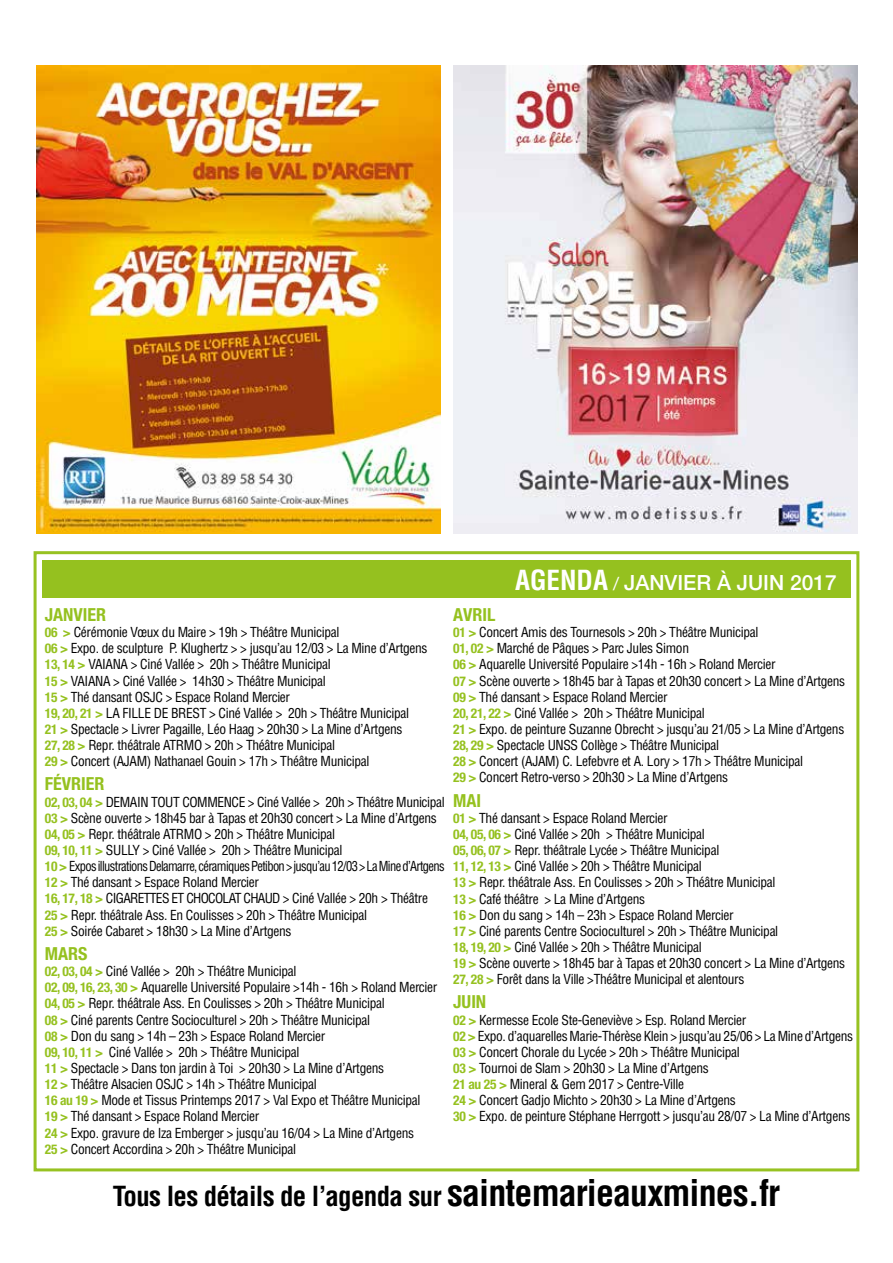
<style>
.page{position:relative;width:893px;height:1263px;background:#fff}
.page>*{position:absolute;margin:0;border:0;box-sizing:border-box;transform-origin:0 0}
.t1{font:700 condensed 27px "Helvetica LT Std";letter-spacing:-.025em;color:#000}
.t2{font:500 21px "Helvetica Neue LT Std";color:#fff}
.t3{font:700 condensed 18px "Helvetica Neue LT Std";color:#95c11f}
.t4{font:condensed 13.5px/16.2px "Helvetica LT Std";letter-spacing:-.025em;color:#000}
.s1{font-family:"Helvetica Neue LT Std";font-weight:700;color:#95c11f}
.s2{font-family:"Helvetica LT Std";font-weight:700;font-stretch:condensed;font-size:27px}
.s3{font-weight:400;font-size:18px}
.s4{font-size:36px}
</style>
<div class="page">
<div style="left:43px;top:560px;width:808px;height:37px;background:#95c11f"></div>
<div style="left:34px;top:551px;width:825px;height:620px;border:3px solid #97c221"></div>
<img style="left:36px;top:66px;width:404px;height:468px">
<img style="left:453px;top:66px;width:404px;height:468px">
<h3 class="t3" style="left:45px;top:603px;width:63px">JANVIER</h3>
<p class="t4" style="left:45px;top:624px;width:384px"><span class="s1">06 &gt;</span> Cérémonie Vœux du Maire &gt; 19h &gt; Théâtre Municipal<br><span class="s1">06 &gt;</span> Expo. de sculpture P. Klughertz &gt; &gt; jusqu’au 12/03 &gt; La Mine d’Artgens <span class="s1">13, 14 &gt;</span> VAIANA &gt; Ciné Vallée &gt; 20h &gt; Théâtre Municipal<br><span class="s1">15 &gt;</span> VAIANA &gt; Ciné Vallée &gt; 14h30 &gt; Théâtre Municipal<br><span class="s1">15 &gt;</span> Thé dansant OSJC &gt; Espace Roland Mercier<br><span class="s1">19, 20, 21 &gt;</span> LA FILLE DE BREST &gt; Ciné Vallée &gt; 20h &gt; Théâtre Municipal<br><span class="s1">21 &gt;</span> Spectacle &gt; Livrer Pagaille, Léo Haag &gt; 20h30 &gt; La Mine d’Artgens<br><span class="s1">27, 28 &gt;</span> Repr. théâtrale ATRMO &gt; 20h &gt; Théâtre Municipal<br><span class="s1">29 &gt;</span> Concert (AJAM) Nathanael Gouin &gt; 17h &gt; Théâtre Municipal</p>
<h3 class="t3" style="left:45px;top:773px;width:61px">FÉVRIER</h3>
<p class="t4" style="left:45px;top:793px;width:401px"><span class="s1">02, 03, 04 &gt;</span> DEMAIN TOUT COMMENCE &gt; Ciné Vallée &gt; 20h &gt; Théâtre Municipal <span class="s1">03 &gt;</span> Scène ouverte &gt; 18h45 bar à Tapas et 20h30 concert &gt; La Mine d’Artgens <span class="s1">04, 05 &gt;</span> Repr. théâtrale ATRMO &gt; 20h &gt; Théâtre Municipal<br><span class="s1">09, 10, 11 &gt;</span> SULLY &gt; Ciné Vallée &gt; 20h &gt; Théâtre Municipal<br><span class="s1">10 &gt;</span> Expos illustrations Delamarre, céramiques Petibon &gt; jusqu’au 12/03 &gt; La Mine d’Artgens <span class="s1">12 &gt;</span> Thé dansant &gt; Espace Roland Mercier<br><span class="s1">16, 17, 18 &gt;</span> CIGARETTES ET CHOCOLAT CHAUD &gt; Ciné Vallée &gt; 20h &gt; Théâtre<br><span class="s1">25 &gt;</span> Repr. théâtrale Ass. En Coulisses &gt; 20h &gt; Théâtre Municipal<br><span class="s1">25 &gt;</span> Soirée Cabaret &gt; 18h30 &gt; La Mine d’Artgens</p>
<h3 class="t3" style="left:45px;top:942px;width:44px">MARS</h3>
<p class="t4" style="left:45px;top:963px;width:394px"><span class="s1">02, 03, 04 &gt;</span> Ciné Vallée &gt; 20h &gt; Théâtre Municipal<br><span class="s1">02, 09, 16, 23, 30 &gt;</span> Aquarelle Université Populaire &gt;14h - 16h &gt; Roland Mercier <span class="s1">04, 05 &gt;</span> Repr. théâtrale Ass. En Coulisses &gt; 20h &gt; Théâtre Municipal<br><span class="s1">08 &gt;</span> Ciné parents Centre Socioculturel &gt; 20h &gt; Théâtre Municipal<br><span class="s1">08 &gt;</span> Don du sang &gt; 14h – 23h &gt; Espace Roland Mercier<br><span class="s1">09, 10, 11 &gt;</span> Ciné Vallée &gt; 20h &gt; Théâtre Municipal<br><span class="s1">11 &gt;</span> Spectacle &gt; Dans ton jardin à Toi &gt; 20h30 &gt; La Mine d’Artgens<br><span class="s1">12 &gt;</span> Théâtre Alsacien OSJC &gt; 14h &gt; Théâtre Municipal<br><span class="s1">16 au 19 &gt;</span> Mode et Tissus Printemps 2017 &gt; Val Expo et Théâtre Municipal<br><span class="s1">19 &gt;</span> Thé dansant &gt; Espace Roland Mercier<br><span class="s1">24 &gt;</span> Expo. gravure de Iza Emberger &gt; jusqu’au 16/04 &gt; La Mine d’Artgens<br><span class="s1">25 &gt;</span> Concert Accordina &gt; 20h &gt; Théâtre Municipal</p>
<h2 class="t2" style="left:515px;top:570px;width:323px"><span class="s2">AGENDA</span> <span class="s3">/</span> JANVIER À JUIN 2017</h2>
<h3 class="t3" style="left:453px;top:603px;width:44px">AVRIL</h3>
<p class="t4" style="left:453px;top:624px;width:393px"><span class="s1">01 &gt;</span> Concert Amis des Tournesols &gt; 20h &gt; Théâtre Municipal<br><span class="s1">01, 02 &gt;</span> Marché de Pâques &gt; Parc Jules Simon<br><span class="s1">06 &gt;</span> Aquarelle Université Populaire &gt;14h - 16h &gt; Roland Mercier<br><span class="s1">07 &gt;</span> Scène ouverte &gt; 18h45 bar à Tapas et 20h30 concert &gt; La Mine d’Artgens <span class="s1">09 &gt;</span> Thé dansant &gt; Espace Roland Mercier<br><span class="s1">20, 21, 22 &gt;</span> Ciné Vallée &gt; 20h &gt; Théâtre Municipal<br><span class="s1">21 &gt;</span> Expo. de peinture Suzanne Obrecht &gt; jusqu’au 21/05 &gt; La Mine d’Artgens <span class="s1">28, 29 &gt;</span> Spectacle UNSS Collège &gt; Théâtre Municipal<br><span class="s1">28 &gt;</span> Concert (AJAM) C. Lefebvre et A. Lory &gt; 17h &gt; Théâtre Municipal<br><span class="s1">29 &gt;</span> Concert Retro-verso &gt; 20h30 &gt; La Mine d’Artgens</p>
<h3 class="t3" style="left:453px;top:789px;width:29px">MAI</h3>
<p class="t4" style="left:453px;top:809px;width:393px"><span class="s1">01 &gt;</span> Thé dansant &gt; Espace Roland Mercier<br><span class="s1">04, 05, 06 &gt;</span> Ciné Vallée &gt; 20h &gt; Théâtre Municipal<br><span class="s1">05, 06, 07 &gt;</span> Repr. théâtrale Lycée &gt; Théâtre Municipal<br><span class="s1">11, 12, 13 &gt;</span> Ciné Vallée &gt; 20h &gt; Théâtre Municipal<br><span class="s1">13 &gt;</span> Repr. théâtrale Ass. En Coulisses &gt; 20h &gt; Théâtre Municipal<br><span class="s1">13 &gt;</span> Café théâtre &gt; La Mine d’Artgens<br><span class="s1">16 &gt;</span> Don du sang &gt; 14h – 23h &gt; Espace Roland Mercier<br><span class="s1">17 &gt;</span> Ciné parents Centre Socioculturel &gt; 20h &gt; Théâtre Municipal<br><span class="s1">18, 19, 20 &gt;</span> Ciné Vallée &gt; 20h &gt; Théâtre Municipal<br><span class="s1">19 &gt;</span> Scène ouverte &gt; 18h45 bar à Tapas et 20h30 concert &gt; La Mine d’Artgens <span class="s1">27, 28 &gt;</span> Forêt dans la Ville &gt;Théâtre Municipal et alentours</p>
<h3 class="t3" style="left:453px;top:991px;width:34px">JUIN</h3>
<p class="t4" style="left:453px;top:1011px;width:401px"><span class="s1">02 &gt;</span> Kermesse Ecole Ste-Geneviève &gt; Esp. Roland Mercier<br><span class="s1">02 &gt;</span> Expo. d’aquarelles Marie-Thérèse Klein &gt; jusqu’au 25/06 &gt; La Mine d’Artgens <span class="s1">03 &gt;</span> Concert Chorale du Lycée &gt; 20h &gt; Théâtre Municipal<br><span class="s1">03 &gt;</span> Tournoi de Slam &gt; 20h30 &gt; La Mine d’Artgens<br><span class="s1">21 au 25 &gt;</span> Mineral &amp; Gem 2017 &gt; Centre-Ville<br><span class="s1">24 &gt;</span> Concert Gadjo Michto &gt; 20h30 &gt; La Mine d’Artgens<br><span class="s1">30 &gt;</span> Expo. de peinture Stéphane Herrgott &gt; jusqu’au 28/07 &gt; La Mine d’Artgens</p>
<h1 class="t1" style="left:113px;top:1179px;width:669px">Tous les détails de l’agenda sur <span class="s4">saintemarieauxmines.fr</span></h1>
</div>
